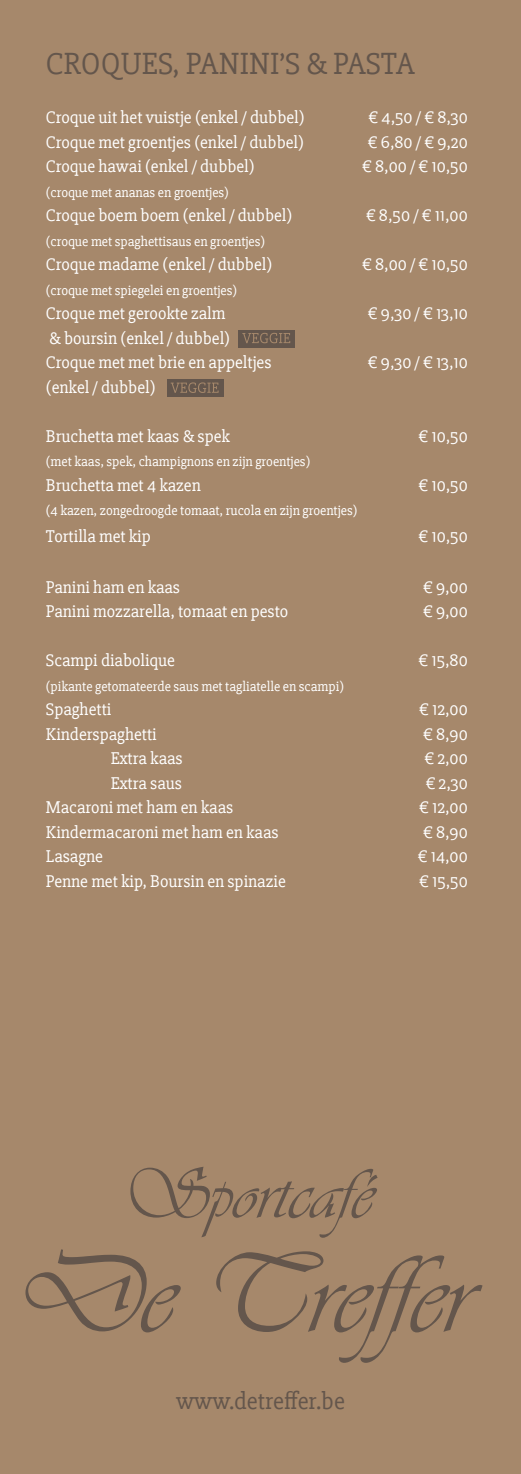
<style>
.page{position:relative;width:521px;height:1474px;background:#fff}
.page>*{position:absolute;margin:0;border:0;box-sizing:border-box;transform-origin:0 0}
.t1{font:31.5px "Slabo 27 px";color:#64564c}
.t2{font:24.5px "Slabo 27 px";color:#64564c}
.t3{font:17.5px/24.5px "Slabo 27 px";color:#fff}
.t4{font:14px "Slabo 27 px";color:#fff}
</style>
<div class="page">
<div style="left:0;top:0;width:521px;height:1473px;background:#a6886b"></div>
<svg style="left:130px;top:1167px;width:248px;height:71px"></svg>
<svg style="left:25px;top:1249px;width:156px;height:83px"></svg>
<svg style="left:216px;top:1251px;width:266px;height:111px"></svg>
<div style="left:167px;top:380px;width:57px;height:17px;background:#64564c"></div>
<svg style="left:171px;top:382px;width:48px;height:11px"></svg>
<div style="left:239px;top:330px;width:56px;height:17px;background:#64564c"></div>
<svg style="left:242px;top:333px;width:48px;height:10px"></svg>
<h1 class="t1" style="left:46px;top:45px;width:370px">CROQUES, PANINI’S &amp; PASTA</h1>
<p class="t3" style="left:46px;top:105px;width:260px">Croque uit het vuistje (enkel / dubbel)</p>
<p class="t3" style="left:369px;top:105px;width:101px">€ 4,50 / € 8,30</p>
<p class="t3" style="left:46px;top:130px;width:259px">Croque met groentjes (enkel / dubbel)</p>
<p class="t3" style="left:368px;top:130px;width:101px">€ 6,80 / € 9,20</p>
<p class="t3" style="left:46px;top:154px;width:210px">Croque hawai (enkel / dubbel)</p>
<p class="t3" style="left:362px;top:154px;width:107px">€ 8,00 / € 10,50</p>
<p class="t4" style="left:46px;top:184px;width:184px">(croque met ananas en groentjes)</p>
<p class="t3" style="left:46px;top:203px;width:248px">Croque boem boem (enkel / dubbel)</p>
<p class="t3" style="left:366px;top:203px;width:103px">€ 8,50 / € 11,00</p>
<p class="t4" style="left:46px;top:233px;width:221px">(croque met spaghettisaus en groentjes)</p>
<p class="t3" style="left:46px;top:252px;width:228px">Croque madame (enkel / dubbel)</p>
<p class="t3" style="left:362px;top:252px;width:107px">€ 8,00 / € 10,50</p>
<p class="t4" style="left:46px;top:282px;width:193px">(croque met spiegelei en groentjes)</p>
<p class="t3" style="left:46px;top:301px;width:181px">Croque met gerookte zalm</p>
<p class="t3" style="left:368px;top:301px;width:101px">€ 9,30 / € 13,10</p>
<p class="t3" style="left:46px;top:326px;width:227px">&amp; boursin (enkel / dubbel)<br>Croque met met brie en appeltjes</p>
<p class="t3" style="left:368px;top:350px;width:101px">€ 9,30 / € 13,10</p>
<p class="t3" style="left:46px;top:375px;width:111px">(enkel / dubbel)</p>
<p class="t3" style="left:46px;top:424px;width:185px">Bruchetta met kaas &amp; spek</p>
<p class="t3" style="left:418px;top:424px;width:51px">€ 10,50</p>
<p class="t4" style="left:46px;top:453px;width:266px">(met kaas, spek, champignons en zijn groentjes)</p>
<p class="t3" style="left:46px;top:473px;width:156px">Bruchetta met 4 kazen</p>
<p class="t3" style="left:418px;top:473px;width:51px">€ 10,50</p>
<p class="t4" style="left:46px;top:502px;width:313px">(4 kazen, zongedroogde tomaat, rucola en zijn groentjes)</p>
<p class="t3" style="left:46px;top:523px;width:106px">Tortilla met kip</p>
<p class="t3" style="left:418px;top:523px;width:51px">€ 10,50</p>
<p class="t3" style="left:46px;top:574px;width:136px">Panini ham en kaas</p>
<p class="t3" style="left:423px;top:574px;width:46px">€ 9,00</p>
<p class="t3" style="left:46px;top:599px;width:244px">Panini mozzarella, tomaat en pesto</p>
<p class="t3" style="left:423px;top:599px;width:46px">€ 9,00</p>
<p class="t3" style="left:46px;top:648px;width:130px">Scampi diabolique</p>
<p class="t3" style="left:418px;top:648px;width:51px">€ 15,80</p>
<p class="t4" style="left:46px;top:677px;width:299px">(pikante getomateerde saus met tagliatelle en scampi)</p>
<p class="t3" style="left:46px;top:697px;width:67px">Spaghetti</p>
<p class="t3" style="left:419px;top:697px;width:50px">€ 12,00</p>
<p class="t3" style="left:46px;top:721px;width:112px">Kinderspaghetti</p>
<p class="t3" style="left:423px;top:721px;width:46px">€ 8,90</p>
<p class="t3" style="left:111px;top:746px;width:73px">Extra kaas</p>
<p class="t3" style="left:424px;top:746px;width:45px">€ 2,00</p>
<p class="t3" style="left:111px;top:770px;width:73px">Extra saus</p>
<p class="t3" style="left:426px;top:770px;width:44px">€ 2,30</p>
<p class="t3" style="left:46px;top:795px;width:189px">Macaroni met ham en kaas</p>
<p class="t3" style="left:419px;top:795px;width:50px">€ 12,00</p>
<p class="t3" style="left:46px;top:819px;width:234px">Kindermacaroni met ham en kaas</p>
<p class="t3" style="left:423px;top:819px;width:46px">€ 8,90</p>
<p class="t3" style="left:46px;top:844px;width:58px">Lasagne</p>
<p class="t3" style="left:418px;top:844px;width:51px">€ 14,00</p>
<p class="t3" style="left:46px;top:868px;width:241px">Penne met kip, Boursin en spinazie</p>
<p class="t3" style="left:419px;top:868px;width:50px">€ 15,50</p>
<h2 class="t2" style="left:176px;top:1386px;width:170px">www.detreffer.be</h2>
</div>
